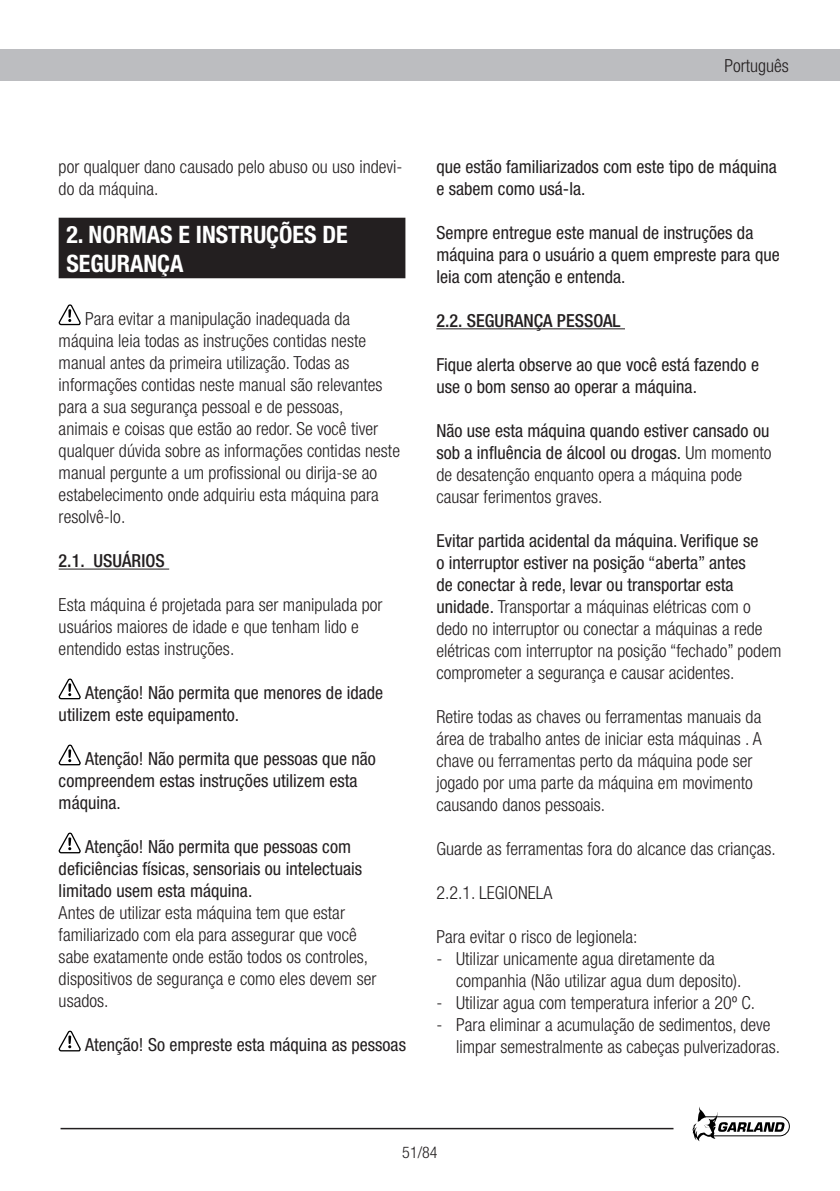
<style>
.page{position:relative;width:840px;height:1191px;background:#fff}
.page>*{position:absolute;margin:0;border:0;box-sizing:border-box;transform-origin:0 0}
.t1{font:700 condensed 24px/28.8px "Helvetica Neue";color:#fff}
.t2{font:300 condensed 18px/22px "Helvetica Neue";color:#231f20}
.t3{font:condensed 18px/22px "Helvetica Neue";color:#231f20}
.t4{font:500 condensed 18px "Helvetica Neue";color:#231f20}
.t5{font:300 condensed 16px "Helvetica Neue";color:#231f20}
.s1{font-weight:300}
.s2{font-weight:400}
</style>
<div class="page">
<div style="left:0;top:50px;width:839px;height:31px;background:#bcbdc0"></div>
<svg style="left:692px;top:1107px;width:97px;height:34px"></svg>
<hr style="left:60px;top:1127px;width:613px;height:2px;background:#231f20">
<hr style="left:59px;top:568px;width:110px;height:1px;background:#231f20">
<div style="left:60px;top:219px;width:344px;height:58px;background:#231f20"></div>
<div style="left:59px;top:218px;width:346px;height:60px;border:2px solid #231f20"></div>
<svg style="left:58px;top:305px;width:23px;height:21px"></svg>
<svg style="left:58px;top:679px;width:23px;height:21px"></svg>
<svg style="left:58px;top:745px;width:23px;height:21px"></svg>
<svg style="left:58px;top:833px;width:23px;height:21px"></svg>
<svg style="left:58px;top:1031px;width:23px;height:21px"></svg>
<hr style="left:436px;top:328px;width:188px;height:1px;background:#231f20">
<p class="t2" style="left:724px;top:55px;width:66px">Português</p>
<p class="t2" style="left:59px;top:156px;width:345px">por qualquer dano causado pelo abuso ou uso indevi&shy;do da máquina.</p>
<h1 class="t1" style="left:66px;top:220px;width:282px">2. NORMAS E INSTRUÇÕES DE<br>SEGURANÇA</h1>
<p class="t2" style="left:59px;top:308px;width:342px;text-indent:26px">Para evitar a manipulação inadequada da máquina leia todas as instruções contidas neste manual antes da primeira utilização. Todas as informações contidas neste manual são relevantes para a sua segurança pessoal e de pessoas,<br>animais e coisas que estão ao redor. Se você tiver qualquer dúvida sobre as informações contidas neste manual pergunte a um profissional ou dirija-se ao estabelecimento onde adquiriu esta máquina para resolvê-lo.</p>
<p class="t4" style="left:59px;top:550px;width:108px">2.1. USUÁRIOS</p>
<p class="t2" style="left:59px;top:594px;width:325px">Esta máquina é projetada para ser manipulada por usuários maiores de idade e que tenham lido e entendido estas instruções.</p>
<p class="t3" style="left:59px;top:682px;width:326px;text-indent:26px">Atenção! Não permita que menores de idade utilizem este equipamento.</p>
<p class="t3" style="left:59px;top:748px;width:318px;text-indent:26px">Atenção! Não permita que pessoas que não compreendem estas instruções utilizem esta máquina.</p>
<p class="t3" style="left:59px;top:836px;width:305px;text-indent:26px">Atenção! Não permita que pessoas com deficiências físicas, sensoriais ou intelectuais limitado usem esta máquina.</p>
<p class="t2" style="left:59px;top:902px;width:319px">Antes de utilizar esta máquina tem que estar familiarizado com ela para assegurar que você sabe exatamente onde estão todos os controles, dispositivos de segurança e como eles devem ser usados.</p>
<p class="t3" style="left:85px;top:1034px;width:322px">Atenção! So empreste esta máquina as pessoas</p>
<p class="t3" style="left:436px;top:155px;width:342px">que estão familiarizados com este tipo de máquina e sabem como usá-la.</p>
<p class="t3" style="left:436px;top:221px;width:345px">Sempre entregue este manual de instruções da máquina para o usuário a quem empreste para que leia com atenção e entenda.</p>
<p class="t4" style="left:436px;top:310px;width:186px">2.2. SEGURANÇA PESSOAL</p>
<p class="t3" style="left:436px;top:353px;width:324px">Fique alerta observe ao que você está fazendo e use o bom senso ao operar a máquina.</p>
<p class="t3" style="left:436px;top:419px;width:336px">Não use esta máquina quando estiver cansado ou sob a influência de álcool ou drogas. <span class="s1">Um momento de desatenção enquanto opera a máquina pode causar ferimentos graves.</span></p>
<p class="t2" style="left:436px;top:529px;width:346px"><span class="s2">Evitar partida acidental da máquina. Verifique se<br>o interruptor estiver na posição “aberta” antes<br>de conectar à rede, levar ou transportar esta unidade.</span> Transportar a máquinas elétricas com o dedo no interruptor ou conectar a máquinas a rede elétricas com interruptor na posição “fechado” podem comprometer a segurança e causar acidentes.</p>
<p class="t2" style="left:436px;top:705px;width:326px">Retire todas as chaves ou ferramentas manuais da área de trabalho antes de iniciar esta máquinas . A chave ou ferramentas perto da máquina pode ser jogado por uma parte da máquina em movimento causando danos pessoais.</p>
<p class="t2" style="left:436px;top:837px;width:341px">Guarde as ferramentas fora do alcance das crianças.</p>
<p class="t2" style="left:436px;top:881px;width:118px">2.2.1. LEGIONELA</p>
<p class="t2" style="left:436px;top:925px;width:203px">Para evitar o risco de legionela:</p>
<p class="t2" style="left:456px;top:947px;width:287px;text-indent:-20px">- Utilizar unicamente agua diretamente da companhia (Não utilizar agua dum deposito).</p>
<p class="t2" style="left:436px;top:991px;width:320px">- Utilizar agua com temperatura inferior a 20º C.</p>
<p class="t2" style="left:456px;top:1013px;width:325px;text-indent:-20px">- Para eliminar a acumulação de sedimentos, deve limpar semestralmente as cabeças pulverizadoras.</p>
<p class="t5" style="left:402px;top:1143px;width:37px">51/84</p>
</div>
